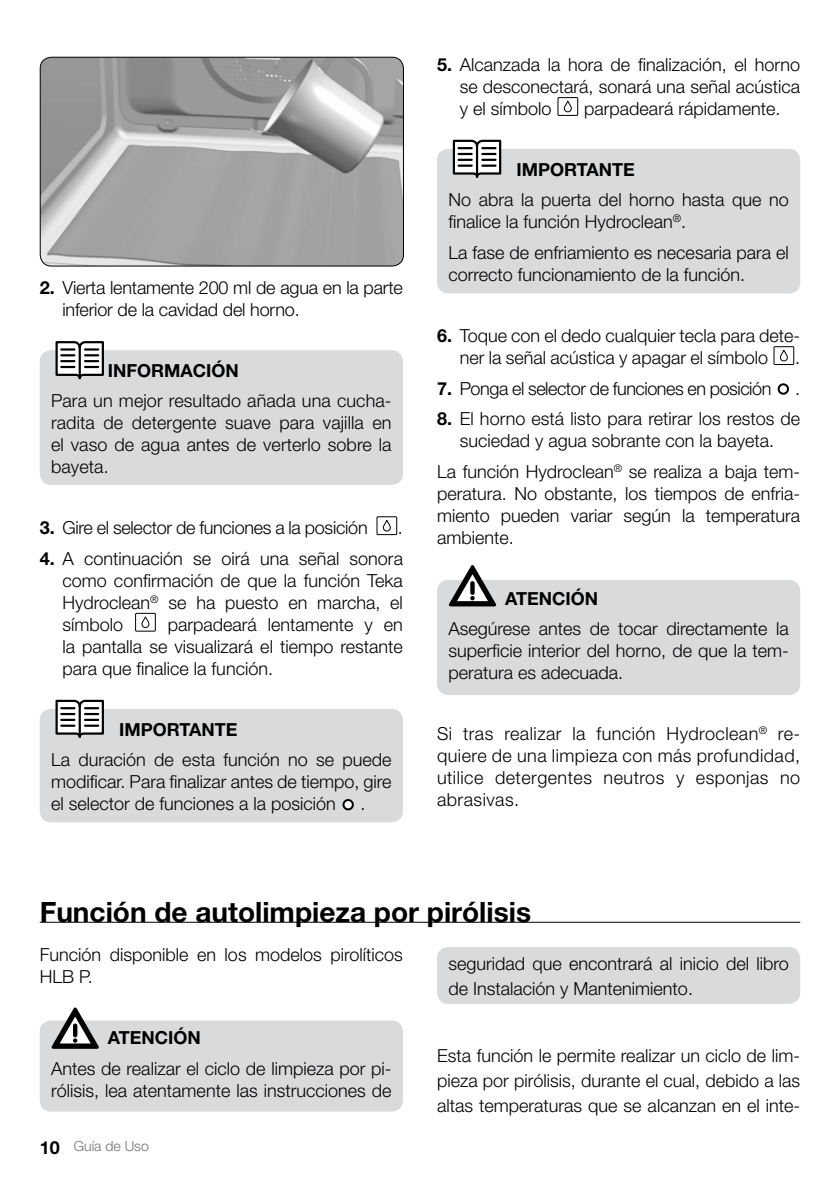
<style>
.page{position:relative;width:840px;height:1191px;background:#fff}
.page>*{position:absolute;margin:0;border:0;box-sizing:border-box;transform-origin:0 0}
.t1{font:700 28px "Helvetica Neue";color:#000}
.t2{font:300 18px/22px "Helvetica Neue";color:#000;text-align:justify}
.t3{font:700 18px "Helvetica Neue";color:#000}
.t4{font:300 18px "Helvetica Neue";letter-spacing:-.025em;color:#000}
.t5{font:300 14px "Helvetica Neue";color:#707172}
.s1{font-weight:700}
.s2{font-weight:700;font-size:18px;color:#000}
</style>
<div class="page">
<div style="left:40px;top:1020px;width:363px;height:91px;background:#d9dadb;border-radius:11px"></div>
<div style="left:437px;top:947px;width:362px;height:56px;background:#d9dadb;border-radius:11px"></div>
<svg style="left:51px;top:1007px;width:48px;height:41px"></svg>
<div style="left:40px;top:350px;width:363px;height:135px;background:#d9dadb;border-radius:11px"></div>
<div style="left:437px;top:580px;width:362px;height:115px;background:#d9dadb;border-radius:11px"></div>
<svg style="left:449px;top:565px;width:47px;height:41px"></svg>
<div style="left:437px;top:149px;width:362px;height:144px;background:#d9dadb;border-radius:11px"></div>
<svg style="left:452px;top:139px;width:50px;height:39px"></svg>
<hr style="left:475px;top:146px;width:3px;height:31px;background:#000">
<div style="left:40px;top:709px;width:363px;height:113px;background:#d9dadb;border-radius:11px"></div>
<svg style="left:55px;top:699px;width:49px;height:39px"></svg>
<hr style="left:79px;top:706px;width:2px;height:31px;background:#000">
<svg style="left:55px;top:341px;width:49px;height:39px"></svg>
<hr style="left:79px;top:348px;width:2px;height:30px;background:#000">
<hr style="left:40px;top:921px;width:759px;height:1px;background:#000">
<div style="left:376px;top:516px;width:21px;height:19px;border:1px solid #000"></div>
<div style="left:382px;top:520px;width:8px;height:11px;border:1px solid #000;border-radius:3px"></div>
<div style="left:135px;top:613px;width:21px;height:18px;border:1px solid #000"></div>
<div style="left:141px;top:616px;width:8px;height:12px;border:1px solid #000;border-radius:3px"></div>
<div style="left:342px;top:799px;width:11px;height:11px;background:#fff;border:2px solid #000;border-radius:50%"></div>
<div style="left:557px;top:97px;width:21px;height:19px;border:1px solid #000"></div>
<div style="left:563px;top:101px;width:8px;height:11px;border:1px solid #000;border-radius:3px"></div>
<div style="left:773px;top:346px;width:20px;height:19px;border:1px solid #000"></div>
<div style="left:779px;top:350px;width:8px;height:11px;border:1px solid #000;border-radius:3px"></div>
<div style="left:777px;top:383px;width:11px;height:12px;background:#fff;border:2px solid #000;border-radius:50%"></div>
<img style="left:40px;top:57px;width:363px;height:209px">
<div style="left:40px;top:57px;width:364px;height:209px;border:1px solid #000;border-radius:11px"></div>
<p class="t2" style="left:62px;top:276px;width:342px;text-indent:-23px"><span class="s1">2.</span> Vierta lentamente 200 ml de agua en la parte inferior de la cavidad del horno.</p>
<p class="t3" style="left:108px;top:359px;width:132px">INFoRMaCIóN</p>
<p class="t2" style="left:51px;top:389px;width:342px">Para un mejor resultado añada una cucha&shy;radita de detergente suave para vajilla en el vaso de agua antes de verterlo sobre la bayeta.</p>
<p class="t2" style="left:40px;top:516px;width:329px"><span class="s1">3.</span> Gire el selector de funciones a la posición</p>
<p class="t2" style="left:398px;top:516px;width:7px">.</p>
<p class="t2" style="left:62px;top:547px;width:342px;text-indent:-23px"><span class="s1">4.</span> A continuación se oirá una señal sonora como confirmación de que la función Teka Hydroclean<sup>®</sup> se ha puesto en marcha, el símbolo</p>
<p class="t2" style="left:62px;top:613px;width:342px;text-indent:105px">parpadeará lentamente y en la pantalla se visualizará el tiempo restante para que finalice la función.</p>
<p class="t3" style="left:119px;top:718px;width:120px">IMpoRTaNTE</p>
<p class="t2" style="left:51px;top:748px;width:342px">La duración de esta función no se puede modificar. Para finalizar antes de tiempo, gire el selector de funciones a la posición</p>
<p class="t2" style="left:360px;top:792px;width:7px">.</p>
<p class="t2" style="left:459px;top:53px;width:342px;text-indent:-23px"><span class="s1">5.</span> Alcanzada la hora de finalización, el horno se desconectará, sonará una señal acústica y el símbolo</p>
<p class="t2" style="left:584px;top:97px;width:198px">parpadeará rápidamente.</p>
<p class="t3" style="left:516px;top:158px;width:120px">IMpoRTaNTE</p>
<p class="t2" style="left:448px;top:189px;width:342px">No abra la puerta del horno hasta que no finalice la función Hydroclean<sup>®</sup>.</p>
<p class="t2" style="left:448px;top:241px;width:342px">La fase de enfriamiento es necesaria para el correcto funcionamiento de la función.</p>
<p class="t2" style="left:437px;top:324px;width:364px;text-align:center"><span class="s1">6.</span> Toque con el dedo cualquier tecla para dete&shy;ner la señal acústica y apagar el símbolo</p>
<p class="t2" style="left:794px;top:346px;width:7px">.</p>
<p class="t4" style="left:437px;top:377px;width:336px"><span class="s1">7.</span> Ponga el selector de funciones en posición</p>
<p class="t2" style="left:794px;top:377px;width:7px">.</p>
<p class="t2" style="left:437px;top:407px;width:364px;text-align:center"><span class="s1">8.</span> El horno está listo para retirar los restos de suciedad y agua sobrante con la bayeta.</p>
<p class="t2" style="left:437px;top:460px;width:364px">La función Hydroclean<sup>®</sup> se realiza a baja tem&shy;peratura. No obstante, los tiempos de enfria&shy;miento pueden variar según la temperatura ambiente.</p>
<p class="t3" style="left:505px;top:587px;width:94px">aTENCIóN</p>
<p class="t2" style="left:448px;top:617px;width:342px">Asegúrese antes de tocar directamente la superficie interior del horno, de que la tem&shy;peratura es adecuada.</p>
<p class="t2" style="left:437px;top:722px;width:364px">Si tras realizar la función Hydroclean<sup>®</sup> re&shy;quiere de una limpieza con más profundidad, utilice detergentes neutros y esponjas no abrasivas.</p>
<h1 class="t1" style="left:40px;top:894px;width:492px">Función de autolimpieza por pirólisis</h1>
<p class="t2" style="left:40px;top:943px;width:364px">Función disponible en los modelos pirolíticos<br>HLB P.</p>
<p class="t2" style="left:448px;top:950px;width:342px;line-height:25px">seguridad que encontrará al inicio del libro de Instalación y Mantenimiento.</p>
<p class="t3" style="left:108px;top:1026px;width:94px">aTENCIóN</p>
<p class="t2" style="left:51px;top:1057px;width:342px">Antes de realizar el ciclo de limpieza por pi&shy;rólisis, lea atentamente las instrucciones de</p>
<p class="t5" style="left:40px;top:1137px;width:110px"><span class="s2">10</span> Guía de Uso</p>
<p class="t2" style="left:437px;top:1042px;width:364px;line-height:25px">Esta función le permite realizar un ciclo de lim&shy;pieza por pirólisis, durante el cual, debido a las altas temperaturas que se alcanzan en el inte-</p>
</div>
